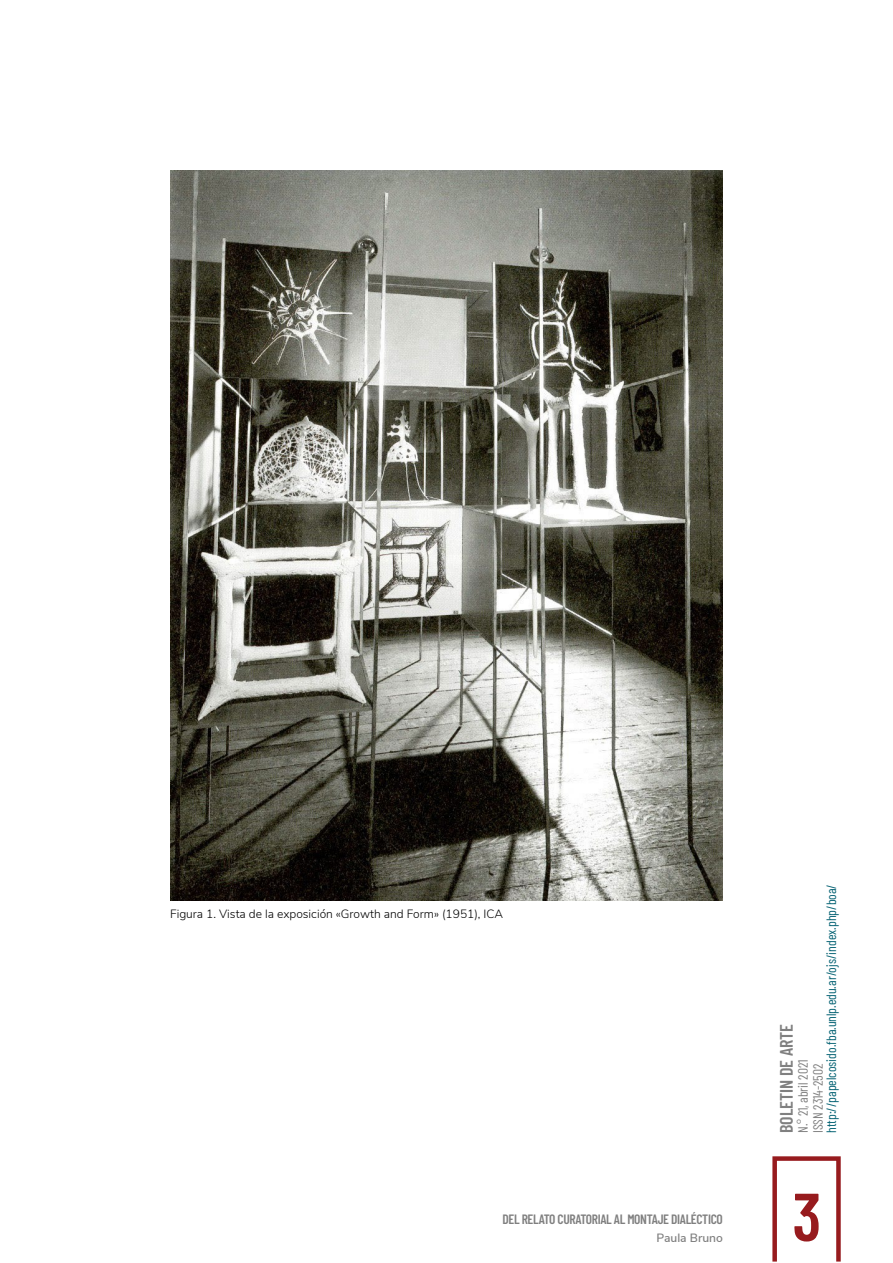
<style>
.page{position:relative;width:893px;height:1263px;background:#fff}
.page>*{position:absolute;margin:0;border:0;box-sizing:border-box;transform-origin:0 0}
.t1{font:600 67.5px "Barlow Condensed";color:#971b1e}
.t2{font:600 18px "Barlow Condensed";color:#808080}
.t3{font:13.5px "Barlow Condensed";color:#086475}
.t4{font:600 13.5px "Barlow Condensed";letter-spacing:-.025em;color:#808080}
.t5{font:13.5px/15px "Barlow Condensed";color:#808080}
.t6{font:300 12px "Nunito Sans";color:#000}
.t7{font:600 12px "Nunito Sans";color:#808080}
</style>
<div class="page">
<div style="left:772px;top:1156px;width:69px;height:107px;border:4px solid #971b1e"></div>
<img style="left:170px;top:170px;width:553px;height:730px">
<p class="t6" style="left:170px;top:905px;width:334px">Figura 1. Vista de la exposición «Growth and Form» (1951), ICA</p>
<p class="t4" style="left:502px;top:1210px;width:222px">DEL RELATO CURATORIAL AL MONTAJE DIALÉCTICO</p>
<p class="t7" style="left:656px;top:1229px;width:68px">Paula Bruno</p>
<p class="t3" style="left:822px;top:1133px;width:251px;rotate:-90deg">http://papelcosido.fba.unlp.edu.ar/ojs/index.php/boa/</p>
<h2 class="t2" style="left:773px;top:1133px;width:111px;rotate:-90deg">BOLETIN DE ARTE</h2>
<p class="t5" style="left:794px;top:1133px;width:75px;rotate:-90deg">N.° 21, abril 2021<br>ISSN 2314-2502</p>
<h1 class="t1" style="left:792px;top:1168px;width:30px">3</h1>
</div>
